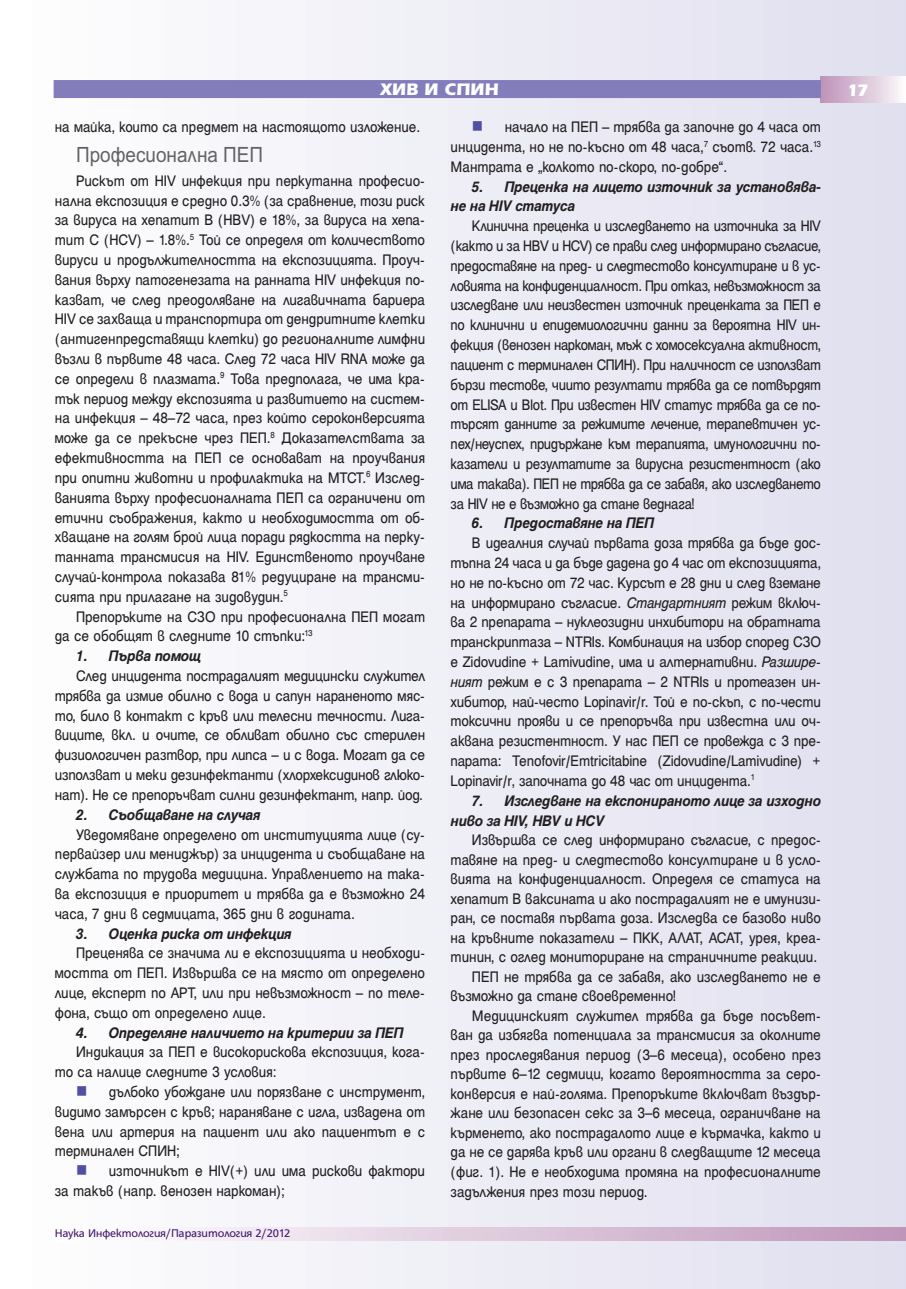
<style>
.page{position:relative;width:906px;height:1289px;background:#fff}
.page>*{position:absolute;margin:0;border:0;box-sizing:border-box;transform-origin:0 0}
.t1{font:21px "SP Ariel";color:#636366;scale:.9 1}
.t2{font:700 18px "Erika Bg";color:#fff}
.t3{font:16.5px/19.8px "Helen Bg";letter-spacing:-.01em;color:#231f20;text-align:justify;scale:.92 1}
.t4{font:16.5px/19.8px "Helen Bg";letter-spacing:-.01em;color:#231f20;text-align:justify;scale:.9 1}
.t5{font:italic 700 16.5px/19.8px "Helen Bg";letter-spacing:-.01em;color:#231f20;scale:.92 1}
.t6{font:16.5px "Helen Bg";letter-spacing:-.01em;color:#231f20;scale:.91 1}
.t7{font:12px "HS Grotesk Bg";letter-spacing:-.01em;color:#43176e}
.s1{color:#504fa1}
.s2{font-style:italic}
</style>
<div class="page">
<div style="left:0;top:0;width:906px;height:1288px;background:linear-gradient(to right,#fff,#e0dfef)"></div>
<div style="left:821px;top:77px;width:85px;height:25px;background:linear-gradient(to right,#bd92b8,#fcfafc)"></div>
<svg style="left:55px;top:1227px;width:851px;height:13px"></svg>
<div style="left:54px;top:80px;width:767px;height:18px;background:#837dbb"></div>
<p class="t2" style="left:380px;top:83px;width:120px">ХИВ И СПИН</p>
<p class="t6" style="left:55px;top:121px;width:403px">на майка, които са предмет на настоящото изложение.</p>
<p class="t1" style="left:76px;top:146px;width:209px">Професионална ПЕП</p>
<p class="t3" style="left:55px;top:172px;width:404px;text-indent:21px">Рискът от HIV инфекция при перкутанна професио&shy;нална експозиция е средно 0.3% (за сравнение, този риск за вируса на хепатит В (HBV) е 18%, за вируса на хепа&shy;тит С (НСV) – 1.8%.<sup>5</sup> Той се определя от количеството вируси и продължителността на експозицията. Проуч&shy;вания върху патогенезата на ранната HIV инфекция по&shy;казват, че след преодоляване на лигавичната бариера HIV се захваща и транспортира от дендритните клетки (aнтигенпредставящи клетки) до регионалните лимфни възли в първите 48 часа. След 72 часа HIV RNA може да се определи в плазмата.<sup>9</sup> Това предполага, че има кра&shy;тък период между експозията и развитието на систем&shy;на инфекция – 48–72 часа, през който сероконверсията може да се прекъсне чрез ПЕП.<sup>8</sup> Доказателствата за ефективността на ПЕП се основават на проучвания при опитни животни и профилактика на MTCT.<sup>6</sup> Изслед&shy;ванията върху професионалната ПЕП са ограничени от етични съображения, както и необходимостта от об&shy;хващане на голям брой лица поради рядкостта на перку&shy;танната трансмисия на HIV. Единственото проучване случай-контрола показава 81% редуциране на трансми&shy;сията при прилагане на зидовудин.<sup>5</sup></p>
<p class="t3" style="left:55px;top:607px;width:404px;text-indent:21px">Препоръките на СЗО при професионална ПЕП могат да се обобщят в следните 10 стъпки:<sup>13</sup></p>
<p class="t5" style="left:76px;top:647px;width:137px">1. Първа помощ</p>
<p class="t3" style="left:55px;top:667px;width:404px;text-indent:21px">След инцидента пострадалият медицински служител трябва да измие обилно с вода и сапун нараненото мяс&shy;то, било в контакт с кръв или телесни течности. Лига&shy;виците, вкл. и очите, се обливат обилно със стерилен физиологичен разтвор, при липса – и с вода. Могат да се използват и меки дезинфектанти (хлорхексидинов глюко&shy;нат). Не се препоръчват силни дезинфектант, напр. йод.</p>
<p class="t5" style="left:76px;top:805px;width:202px">2. Съобщаване на случая</p>
<p class="t3" style="left:55px;top:825px;width:404px;text-indent:21px">Уведомяване определено от институцията лице (су&shy;первайзер или мениджър) за инцидента и съобщаване на службата по трудова медицина. Управлението на така&shy;ва експозиция е приоритет и трябва да е възможно 24 часа, 7 дни в седмицата, 365 дни в годината.</p>
<p class="t5" style="left:76px;top:924px;width:236px">3. Оценка риска от инфекция</p>
<p class="t3" style="left:55px;top:944px;width:404px;text-indent:21px">Преценява се значима ли е експозицията и необходи&shy;мостта от ПЕП. Извършва се на място от определено лице, експерт по АРТ, или при невъзможност – по теле&shy;фона, също от определено лице.</p>
<p class="t5" style="left:76px;top:1023px;width:357px">4. Определяне наличието на критерии за ПЕП</p>
<p class="t3" style="left:55px;top:1043px;width:404px;text-indent:21px">Индикация за ПЕП е високорискова експозиция, кога&shy;то са налице следните 3 условия:</p>
<p class="t3" style="left:55px;top:1083px;width:404px;text-indent:21px"><span class="s1">■</span> дълбоко убождане или порязване с инструмент, видимо замърсен с кръв; нараняване с игла, извадена от вена или артерия на пациент или ако пациентът е с терминален СПИН;</p>
<p class="t3" style="left:55px;top:1162px;width:404px;text-indent:21px"><span class="s1">■</span> източникът е HIV(+) или има рискови фактори за такъв (напр. венозен наркоман);</p>
<p class="t3" style="left:450px;top:118px;width:404px;text-indent:21px"><span class="s1">■</span> начало на ПЕП – трябва да започне до 4 часа от инцидента, но не по-късно от 48 часа,<sup>7</sup> съотв. 72 часа.<sup>13<br></sup>Мантрата е „колкото по-скоро, по-добре“.</p>
<p class="t5" style="left:450px;top:178px;width:404px;text-indent:21px">5. Преценка на лицето източник за установява&shy;не на HIV статуса</p>
<p class="t4" style="left:450px;top:217px;width:413px;text-indent:21px">Клинична преценка и изследването на източника за HIV (както и за HBV и HCV) се прави след информирано съгласие, предоставяне на пред- и следтестово консултиране и в ус&shy;ловията на конфиденциалност. При отказ, невъзможност за изследване или неизвестен източник преценката за ПЕП е по клинични и епидемиологични данни за вероятна HIV ин&shy;фекция (венозен наркоман, мъж с хомосексуална активност, пациент с терминален СПИН). При наличност се използват бързи тестове, чиито резултати трябва да се потвърдят от ЕLISA и Blot. При известен HIV статус трябва да се по&shy;търсят данните за режимите лечение, терапевтичен ус&shy;пех/неуспех, придържане към терапията, имунологични по&shy;казатели и резултатите за вирусна резистентност (ако има такава). ПЕП не трябва да се забавя, ако изследването за HIV не е възможно да стане веднага!</p>
<p class="t5" style="left:472px;top:514px;width:200px">6. Предоставяне на ПЕП</p>
<p class="t3" style="left:450px;top:534px;width:404px;text-indent:21px">В идеалния случай първата доза трябва да бъде дос&shy;тъпна 24 часа и да бъде дадена до 4 час от експозицията, но не по-късно от 72 час. Курсът е 28 дни и след вземане на информирано съгласие. <span class="s2">Стандартният</span> режим включ&shy;ва 2 препарата – нуклеозидни инхибитори на обратната транскриптаза – NTRIs. Комбинация на избор според СЗО е Zidovudine + Lamivudine, има и алтернативни. <span class="s2">Разшире&shy;ният</span> режим е с 3 препарата – 2 NTRIs и протеазен ин&shy;хибитор, най-често Lopinavir/r. Той е по-скъп, с по-чести токсични прояви и се препоръчва при известна или оч&shy;аквана резистентност. У нас ПЕП се провежда с 3 пре&shy;парата: Tenofovir/Emtricitabine (Zidovudine/Lamivudine) + Lopinavir/r, започната до 48 час от инцидента.<sup>1</sup></p>
<p class="t5" style="left:450px;top:791px;width:404px;text-indent:21px">7. Изследване на експонираното лице за изходно ниво за HIV, HBV и HСV</p>
<p class="t3" style="left:472px;top:831px;width:381px">Извършва се след информирано съгласие, с предос-</p>
<p class="t3" style="left:450px;top:850px;width:404px">тавяне на пред- и следтестово консултиране и в усло-</p>
<p class="t3" style="left:450px;top:870px;width:404px">вията на конфиденциалност. Определя се статуса на</p>
<p class="t3" style="left:450px;top:889px;width:404px">хепатит В ваксината и ако пострадалият не е имунизи-</p>
<p class="t3" style="left:450px;top:909px;width:404px">ран, се поставя първата доза. Изследва се базово ниво</p>
<p class="t3" style="left:450px;top:928px;width:404px">на кръвните показатели – ПКК, АЛАТ, АСАТ, урея, креа-</p>
<p class="t3" style="left:450px;top:948px;width:400px">тинин, с оглед мониториране на страничните реакции.</p>
<p class="t3" style="left:472px;top:967px;width:381px">ПЕП не трябва да се забавя, ако изследването не е</p>
<p class="t3" style="left:450px;top:987px;width:246px">възможно да стане своевременно!</p>
<p class="t3" style="left:472px;top:1006px;width:381px">Медицинският служител трябва да бъде посъвет-</p>
<p class="t3" style="left:450px;top:1026px;width:404px">ван да избягва потенциала за трансмисия за околните</p>
<p class="t3" style="left:450px;top:1045px;width:404px">през проследявания период (3–6 месеца), особено през</p>
<p class="t3" style="left:450px;top:1065px;width:404px">първите 6–12 седмици, когато вероятността за серо-</p>
<p class="t3" style="left:450px;top:1084px;width:404px">конверсия е най-голяма. Препоръките включват въздър-</p>
<p class="t3" style="left:450px;top:1104px;width:404px">жане или безопасен секс за 3–6 месеца, ограничване на</p>
<p class="t3" style="left:450px;top:1123px;width:404px">кърменето, ако пострадалото лице е кърмачка, както и</p>
<p class="t3" style="left:450px;top:1143px;width:404px">да не се дарява кръв или органи в следващите 12 месеца</p>
<p class="t3" style="left:450px;top:1162px;width:404px">(фиг. 1). Не е необходима промяна на професионалните</p>
<p class="t3" style="left:450px;top:1182px;width:215px">задължения през този период.</p>
<p class="t7" style="left:55px;top:1228px;width:237px">Наука Инфектология/Паразитология 2/2012</p>
<p class="t2" style="left:847px;top:84px;width:23px">17</p>
</div>
